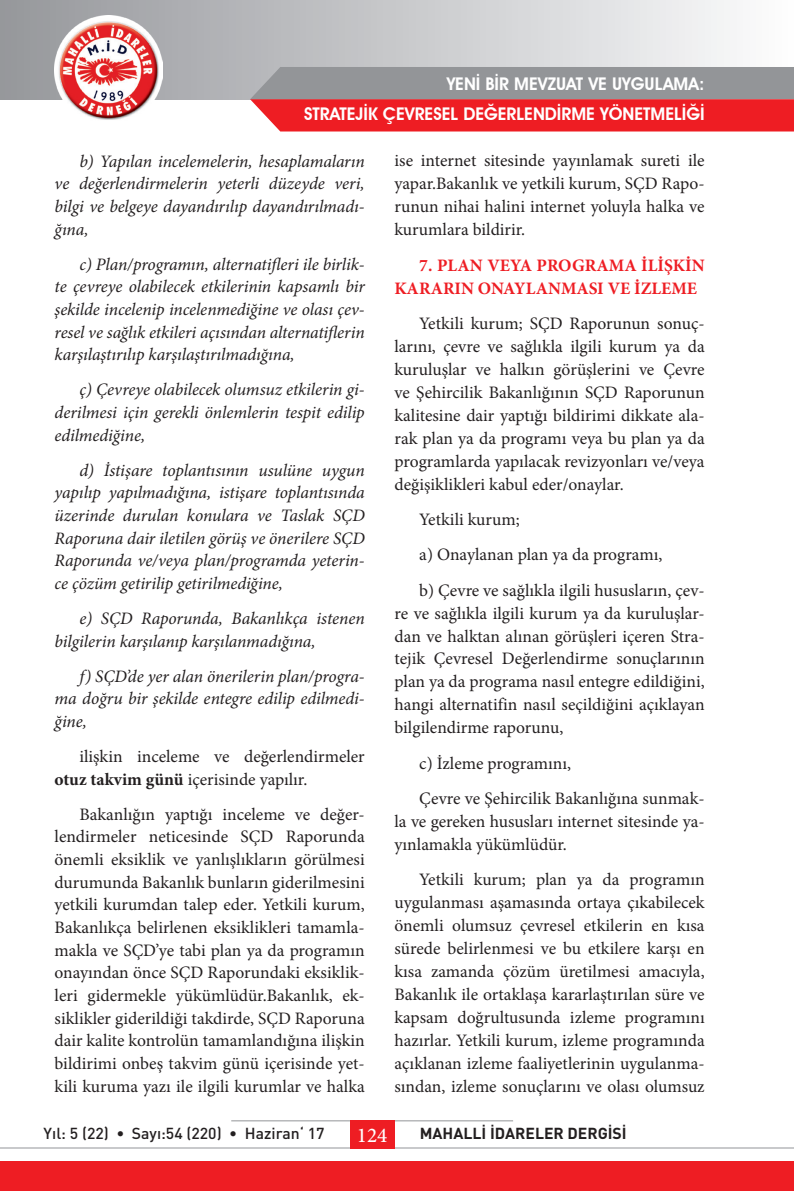
<style>
.page{position:relative;width:794px;height:1191px;background:#fff}
.page>*{position:absolute;margin:0;border:0;box-sizing:border-box;transform-origin:0 0}
.t1{font:500 21px "Minion Pro";color:#fff}
.t2{font:17.5px/22.9px "Minion Pro";color:#231f20;text-align:justify}
.t3{font:italic 17.5px/22.6px "Minion Pro";letter-spacing:-.005em;color:#231f20;text-align:justify}
.t4{font:700 17.5px/29.8px "Avant Garde";color:#fff;text-align:right}
.t5{font:700 17.5px/22.9px "Minion Pro";color:#ee1d23}
.t6{font:500 15.75px "DIN Pro";color:#231f20}
.t7{font:700 15.75px "DIN Pro";color:#231f20}
.s1{font-weight:700}
</style>
<div class="page">
<div style="left:0;top:0;width:794px;height:99px;background:linear-gradient(to right,#95969b,#fcfcfd)"></div>
<hr style="left:394px;top:1147px;width:400px;height:1px;background:#939598">
<hr style="left:394px;top:1120px;width:119px;height:1px;background:#939598">
<hr style="left:231px;top:1120px;width:119px;height:1px;background:#939598">
<hr style="left:0;top:1147px;width:350px;height:1px;background:#939598">
<div style="left:350px;top:1120px;width:44px;height:28px;background:#ee1d23"></div>
<div style="left:0;top:1161px;width:794px;height:30px;background:#ee1d23"></div>
<svg style="left:250px;top:67px;width:544px;height:64px;background:#c15e62"></svg>
<img style="left:54px;top:15px;width:109px;height:105px">
<p class="t4" style="left:304px;top:69px;width:402px">YENİ BİR MEVZUAT VE UYGULAMA:<br>STRATEJİK ÇEVRESEL DEĞERLENDİRME YÖNETMELİĞİ</p>
<p class="t3" style="left:55px;top:150px;width:312px;text-indent:25px">b) Yapılan incelemelerin, hesaplamaların ve değerlendirmelerin yeterli düzeyde veri, bilgi ve belgeye dayandırılıp dayandırılmadı&shy;ğına,</p>
<p class="t3" style="left:55px;top:253px;width:312px;text-indent:25px">c) Plan/programın, alternatifleri ile birlik&shy;te çevreye olabilecek etkilerinin kapsamlı bir şekilde incelenip incelenmediğine ve olası çev&shy;resel ve sağlık etkileri açısından alternatiflerin karşılaştırılıp karşılaştırılmadığına,</p>
<p class="t3" style="left:55px;top:378px;width:312px;text-indent:25px">ç) Çevreye olabilecek olumsuz etkilerin gi&shy;derilmesi için gerekli önlemlerin tespit edilip edilmediğine,</p>
<p class="t3" style="left:55px;top:459px;width:312px;text-indent:25px">d) İstişare toplantısının usulüne uygun yapılıp yapılmadığına, istişare toplantısında üzerinde durulan konulara ve Taslak SÇD Raporuna dair iletilen görüş ve önerilere SÇD Raporunda ve/veya plan/programda yeterin&shy;ce çözüm getirilip getirilmediğine,</p>
<p class="t3" style="left:55px;top:607px;width:312px;text-indent:25px">e) SÇD Raporunda, Bakanlıkça istenen bilgilerin karşılanıp karşılanmadığına,</p>
<p class="t3" style="left:55px;top:665px;width:312px;text-indent:25px">f) SÇD’de yer alan önerilerin plan/progra&shy;ma doğru bir şekilde entegre edilip edilmedi&shy;ğine,</p>
<p class="t2" style="left:55px;top:745px;width:312px;text-indent:25px">ilişkin inceleme ve değerlendirmeler <span class="s1">otuz takvim günü</span> içerisinde yapılır.</p>
<p class="t2" style="left:55px;top:803px;width:312px;text-indent:25px">Bakanlığın yaptığı inceleme ve değer&shy;lendirmeler neticesinde SÇD Raporunda önemli eksiklik ve yanlışlıkların görülmesi durumunda Bakanlık bunların giderilmesini yetkili kurumdan talep eder. Yetkili kurum, Bakanlıkça belirlenen eksiklikleri tamamla&shy;makla ve SÇD’ye tabi plan ya da programın onayından önce SÇD Raporundaki eksiklik&shy;leri gidermekle yükümlüdür.Bakanlık, ek&shy;siklikler giderildiği takdirde, SÇD Raporuna dair kalite kontrolün tamamlandığına ilişkin bildirimi onbeş takvim günü içerisinde yet&shy;kili kuruma yazı ile ilgili kurumlar ve halka</p>
<p class="t2" style="left:394px;top:149px;width:312px">ise internet sitesinde yayınlamak sureti ile yapar.Bakanlık ve yetkili kurum, SÇD Rapo&shy;runun nihai halini internet yoluyla halka ve kurumlara bildirir.</p>
<p class="t5" style="left:394px;top:253px;width:312px;text-indent:25px">7. PLAN VEYA PROGRAMA İLİŞKİN<br>KARARIN ONAYLANMASI VE İZLEME</p>
<p class="t2" style="left:394px;top:312px;width:312px;text-indent:25px">Yetkili kurum; SÇD Raporunun sonuç&shy;larını, çevre ve sağlıkla ilgili kurum ya da kuruluşlar ve halkın görüşlerini ve Çevre ve Şehircilik Bakanlığının SÇD Raporunun kalitesine dair yaptığı bildirimi dikkate ala&shy;rak plan ya da programı veya bu plan ya da programlarda yapılacak revizyonları ve/veya değişiklikleri kabul eder/onaylar.</p>
<p class="t2" style="left:419px;top:502px;width:287px;line-height:35.4px;text-align:left">Yetkili kurum;<br>a) Onaylanan plan ya da programı,<br>b) Çevre ve sağlıkla ilgili hususların, çev-</p>
<p class="t2" style="left:394px;top:601px;width:312px">re ve sağlıkla ilgili kurum ya da kuruluşlar&shy;dan ve halktan alınan görüşleri içeren Stra&shy;tejik Çevresel Değerlendirme sonuçlarının plan ya da programa nasıl entegre edildiğini, hangi alternatifin nasıl seçildiğini açıklayan bilgilendirme raporunu,</p>
<p class="t2" style="left:419px;top:745px;width:287px;line-height:35.4px">c) İzleme programını,<br>Çevre ve Şehircilik Bakanlığına sunmak-</p>
<p class="t2" style="left:394px;top:810px;width:312px">la ve gereken hususları internet sitesinde ya&shy;yınlamakla yükümlüdür.</p>
<p class="t2" style="left:394px;top:868px;width:312px;text-indent:25px">Yetkili kurum; plan ya da programın uygulanması aşamasında ortaya çıkabilecek önemli olumsuz çevresel etkilerin en kısa sürede belirlenmesi ve bu etkilere karşı en kısa zamanda çözüm üretilmesi amacıyla, Bakanlık ile ortaklaşa kararlaştırılan süre ve kapsam doğrultusunda izleme programını hazırlar. Yetkili kurum, izleme programında açıklanan izleme faaliyetlerinin uygulanma&shy;sından, izleme sonuçlarını ve olası olumsuz</p>
<p class="t6" style="left:44px;top:1122px;width:282px">Yıl: 5 (22) • Sayı:54 (220) • Haziran‘ 17</p>
<p class="t1" style="left:357px;top:1120px;width:32px">124</p>
<p class="t7" style="left:420px;top:1122px;width:208px">MAHALLİ İDARELER DERGİSİ</p>
</div>
